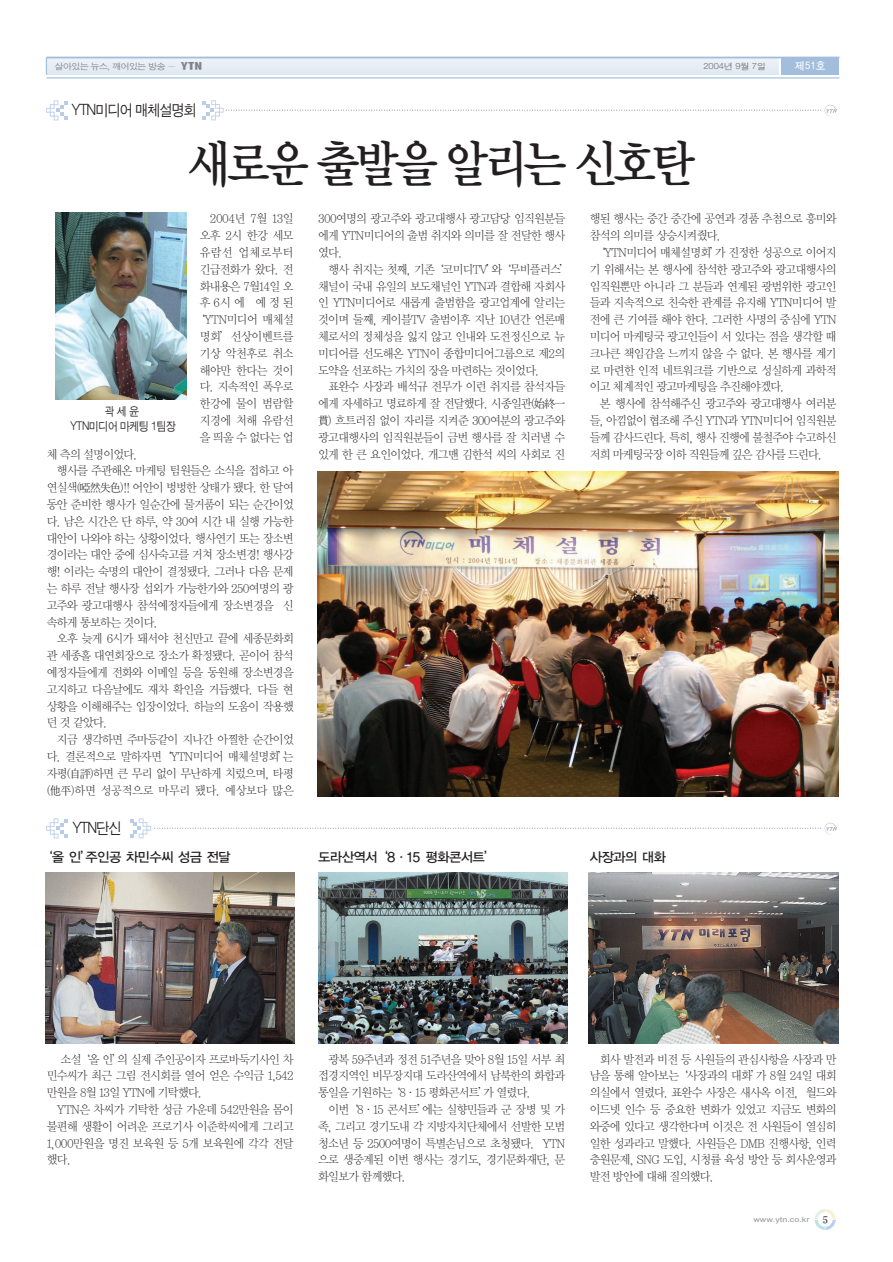
<style>
.page{position:relative;width:893px;height:1262px;background:#fff}
.page>*{position:absolute;margin:0;border:0;box-sizing:border-box;transform-origin:0 0}
.t1{font:50.4px "Y Mj O14";letter-spacing:-.14em;color:#231f20;scale:.9 1}
.t2{font:15.6px "Sand Jg";letter-spacing:-.055em;color:#231f20;scale:.92 1}
.t3{font:13.2px "YGO13";letter-spacing:-.11em;color:#231f20}
.t4{font:12px/16.8px "Y Mj O11";letter-spacing:-.115em;color:#231f20;text-align:justify;scale:.95 1}
.t5{font:12px/16.8px "Y Mj O11";letter-spacing:-.09em;color:#231f20;text-align:right;scale:.95 1}
.t6{font:12px "Y Mj O11";letter-spacing:-.08em;color:#231f20;scale:.95 1}
.t7{font:12px/14.4px "Sand Jg";letter-spacing:-.025em;color:#231f20;text-align:center;scale:.9 1}
.t8{font:10.8px "Sand Tg";color:#fff}
.t9{font:8.7px "Sand Jg";letter-spacing:-.025em;color:#808285;scale:1.11 1}
.t10{font:8.7px "Sand Jg";color:#6c6d70;scale:1.11 1}
.t11{font:7.2px "Helvetica";color:#939598;scale:1.25 1}
.s1{font-family:"HY Head Line";font-weight:700;font-size:9px}
.s2{font-family:"J Cbm K";font-size:10.8px;color:#57585a}
</style>
<div class="page">
<svg style="left:46px;top:101px;width:22px;height:19px"></svg>
<svg style="left:202px;top:101px;width:635px;height:19px"></svg>
<img style="left:55px;top:213px;width:132px;height:187px">
<svg style="left:46px;top:818px;width:22px;height:20px"></svg>
<svg style="left:130px;top:818px;width:707px;height:20px"></svg>
<img style="left:318px;top:471px;width:520px;height:326px">
<img style="left:45px;top:872px;width:250px;height:172px">
<img style="left:318px;top:872px;width:249px;height:172px">
<img style="left:588px;top:872px;width:250px;height:172px">
<svg style="left:814px;top:1209px;width:21px;height:21px"></svg>
<div style="left:46px;top:69px;width:732px;height:6px;background:#e0e9f3"></div>
<div style="left:46px;top:66px;width:732px;height:6px;background:#e4ecf4"></div>
<div style="left:46px;top:62px;width:732px;height:6px;background:#e1eaf4"></div>
<div style="left:46px;top:58px;width:732px;height:6px;background:#e6edf6"></div>
<hr style="left:46px;top:58px;width:732px;height:2px;background:#eaf1f7">
<div style="left:781px;top:58px;width:58px;height:17px;background:#a3bedd"></div>
<hr style="left:46px;top:57px;width:793px;height:1px;background:#a3bedd">
<svg style="left:46px;top:58px;width:1px;height:17px"></svg>
<hr style="left:46px;top:78px;width:793px;height:1px;background:#91b4d8">
<p class="t9" style="left:55px;top:62px;width:134px">살아있는 뉴스, 깨어있는 방송 — <span class="s1">YTN</span></p>
<p class="t10" style="left:703px;top:63px;width:58px">2004년 9월 7일</p>
<p class="t8" style="left:795px;top:61px;width:32px">제51호</p>
<h2 class="t2" style="left:72px;top:103px;width:137px">YTN미디어 매체설명회</h2>
<h1 class="t1" style="left:187px;top:141px;width:568px">새로운 출발을 알리는 신호탄</h1>
<p class="t7" style="left:70px;top:405px;width:119px">곽세윤<br>YTN미디어 마케팅 1팀장</p>
<p class="t5" style="left:194px;top:211px;width:107px">2004년 7월 13일 오후 2시 한강 세모 유람선 업체로부터 긴급전화가 왔다. 전 화내용은 7월14일 오 후6시에 예정된 ‘YTN미디어 매체설 명회’선상이벤트를 기상 악천후로 취소 해야만 한다는 것이 다. 지속적인 폭우로 한강에 물이 범람할 지경에 처해 유람선 을띄울수없다는업</p>
<p class="t4" style="left:46px;top:446px;width:98px">체 측의 설명이었다.</p>
<p class="t4" style="left:57px;top:463px;width:251px">행사를 주관해온 마케팅 팀원들은 소식을 접하고 아</p>
<p class="t4" style="left:46px;top:480px;width:262px">연실색(啞然失色)!! 어안이 벙벙한 상태가 됐다. 한 달여</p>
<p class="t4" style="left:46px;top:497px;width:262px">동안 준비한 행사가 일순간에 물거품이 되는 순간이었</p>
<p class="t4" style="left:46px;top:513px;width:262px">다. 남은 시간은 단 하루, 약 30여 시간 내 실행 가능한</p>
<p class="t4" style="left:46px;top:530px;width:262px">대안이 나와야 하는 상황이었다. 행사연기 또는 장소변</p>
<p class="t4" style="left:46px;top:547px;width:262px">경이라는 대안 중에 심사숙고를 거쳐 장소변경! 행사강</p>
<p class="t4" style="left:46px;top:564px;width:262px">행! 이라는 숙명의 대안이 결정됐다. 그러나 다음 문제</p>
<p class="t4" style="left:46px;top:581px;width:262px">는 하루 전날 행사장 섭외가 가능한가와 250여명의 광</p>
<p class="t4" style="left:46px;top:597px;width:262px">고주와 광고대행사 참석예정자들에게 장소변경을 신</p>
<p class="t4" style="left:46px;top:614px;width:119px">속하게 통보하는 것이다.</p>
<p class="t4" style="left:57px;top:631px;width:251px">오후 늦게 6시가 돼서야 천신만고 끝에 세종문화회</p>
<p class="t4" style="left:46px;top:648px;width:262px">관 세종홀 대연회장으로 장소가 확정됐다. 곧이어 참석</p>
<p class="t4" style="left:46px;top:665px;width:262px">예정자들에게 전화와 이메일 등을 동원해 장소변경을</p>
<p class="t4" style="left:46px;top:681px;width:262px">고지하고 다음날에도 재차 확인을 거듭했다. 다들 현</p>
<p class="t4" style="left:46px;top:698px;width:262px">상황을 이해해주는 입장이었다. 하늘의 도움이 작용했</p>
<p class="t4" style="left:46px;top:715px;width:66px">던 것 같았다.</p>
<p class="t4" style="left:57px;top:732px;width:251px">지금 생각하면 주마등같이 지나간 아찔한 순간이었</p>
<p class="t4" style="left:46px;top:749px;width:262px">다. 결론적으로 말하자면‘YTN미디어 매체설명회’는</p>
<p class="t4" style="left:46px;top:765px;width:262px">자평(自評)하면 큰 무리 없이 무난하게 치렀으며, 타평</p>
<p class="t6" style="left:46px;top:784px;width:262px">(他平)하면 성공적으로 마무리 됐다. 예상보다 많은</p>
<h2 class="t2" style="left:73px;top:821px;width:55px">YTN단신</h2>
<p class="t3" style="left:40px;top:851px;width:193px">‘올 인’주인공 차민수씨 성금 전달</p>
<p class="t4" style="left:318px;top:211px;width:262px">300여명의 광고주와 광고대행사 광고담당 임직원분들 에게 YTN미디어의 출범 취지와 의미를 잘 전달한 행사 였다.</p>
<p class="t4" style="left:318px;top:261px;width:268px;text-align:left;text-indent:10px">행사 취지는 첫째, 기존‘코미디TV’와‘무비플러스’ 채널이 국내 유일의 보도채널인 YTN과 결합해 자회사 인 YTN미디어로 새롭게 출범함을 광고업계에 알리는 것이며 둘째, 케이블TV 출범이후 지난 10년간 언론매 체로서의 정체성을 잃지 않고 인내와 도전정신으로 뉴 미디어를 선도해온 YTN이 종합미디어그룹으로 제2의 도약을 선포하는 가치의 장을 마련하는 것이었다.</p>
<p class="t4" style="left:318px;top:379px;width:262px;text-indent:10px">표완수 사장과 배석규 전무가 이런 취지를 참석자들 에게 자세하고 명료하게 잘 전달했다. 시종일관(始終一貫) 흐트러짐 없이 자리를 지켜준 300여분의 광고주와 광고대행사의 임직원분들이 금번 행사를 잘 치러낼 수 있게 한 큰 요인이었다. 개그맨 김한석 씨의 사회로 진</p>
<p class="t4" style="left:589px;top:211px;width:262px">행된 행사는 중간 중간에 공연과 경품 추첨으로 흥미와</p>
<p class="t4" style="left:589px;top:228px;width:140px">참석의 의미를 상승시켜줬다.</p>
<p class="t4" style="left:594px;top:245px;width:257px">‘YTN미디어 매체설명회’가 진정한 성공으로 이어지</p>
<p class="t4" style="left:589px;top:261px;width:262px">기 위해서는 본 행사에 참석한 광고주와 광고대행사의</p>
<p class="t4" style="left:589px;top:278px;width:262px">임직원뿐만 아니라 그 분들과 연계된 광범위한 광고인</p>
<p class="t4" style="left:589px;top:295px;width:262px">들과 지속적으로 친숙한 관계를 유지해 YTN미디어 발</p>
<p class="t4" style="left:589px;top:312px;width:262px">전에 큰 기여를 해야 한다. 그러한 사명의 중심에 YTN</p>
<p class="t4" style="left:589px;top:329px;width:262px">미디어 마케팅국 광고인들이 서 있다는 점을 생각할 때</p>
<p class="t4" style="left:589px;top:345px;width:262px">크나큰 책임감을 느끼지 않을 수 없다. 본 행사를 계기</p>
<p class="t4" style="left:589px;top:362px;width:262px">로 마련한 인적 네트워크를 기반으로 성실하게 과학적</p>
<p class="t4" style="left:589px;top:379px;width:207px">이고 체계적인 광고마케팅을 추진해야겠다.</p>
<p class="t4" style="left:599px;top:396px;width:251px">본 행사에 참석해주신 광고주와 광고대행사 여러분</p>
<p class="t4" style="left:589px;top:413px;width:262px">들, 아낌없이 협조해 주신 YTN과 YTN미디어 임직원분</p>
<p class="t4" style="left:589px;top:429px;width:262px">들께 감사드린다. 특히, 행사 진행에 불철주야 수고하신</p>
<p class="t4" style="left:589px;top:446px;width:247px">저희 마케팅국장 이하 직원들께 깊은 감사를 드린다.</p>
<p class="t3" style="left:318px;top:851px;width:181px">도라산역서‘8·15 평화콘서트’</p>
<p class="t3" style="left:589px;top:851px;width:78px">사장과의 대화</p>
<p class="t4" style="left:46px;top:1051px;width:262px;text-indent:14px">소설‘올 인’의 실제 주인공이자 프로바둑기사인 차 민수씨가 최근 그림 전시회를 열어 얻은 수익금 1,542 만원을 8월 13일 YTN에 기탁했다.</p>
<p class="t4" style="left:46px;top:1101px;width:262px;text-indent:10px">YTN은 차씨가 기탁한 성금 가운데 542만원을 몸이 불편해 생활이 어려운 프로기사 이준학씨에게 그리고 1,000만원을 명진 보육원 등 5개 보육원에 각각 전달 했다.</p>
<p class="t4" style="left:318px;top:1051px;width:262px;text-indent:10px">광복 59주년과 정전 51주년을 맞아 8월 15일 서부 최 접경지역인 비무장지대 도라산역에서 남북한의 화합과 통일을 기원하는‘8·15 평화콘서트’가 열렸다.</p>
<p class="t4" style="left:318px;top:1101px;width:262px;text-indent:10px">이번‘8·15 콘서트’에는 실향민들과 군 장병 및 가 족, 그리고 경기도내 각 지방자치단체에서 선발한 모범 청소년 등 2500여명이 특별손님으로 초청됐다. YTN 으로 생중계된 이번 행사는 경기도, 경기문화재단, 문 화일보가 함께했다.</p>
<p class="t4" style="left:589px;top:1051px;width:262px;text-indent:10px">회사 발전과 비전 등 사원들의 관심사항을 사장과 만 남을 통해 알아보는‘사장과의 대화’가 8월 24일 대회 의실에서 열렸다. 표완수 사장은 새사옥 이전, 월드와 이드넷 인수 등 중요한 변화가 있었고 지금도 변화의 와중에 있다고 생각한다며 이것은 전 사원들이 열심히 일한 성과라고 말했다. 사원들은 DMB 진행사항, 인력 충원문제, SNG 도입, 시청률 육성 방안 등 회사운영과 발전 방안에 대해 질의했다.</p>
<p class="t11" style="left:753px;top:1216px;width:61px">www.ytn.co.kr <span class="s2">5</span></p>
</div>
